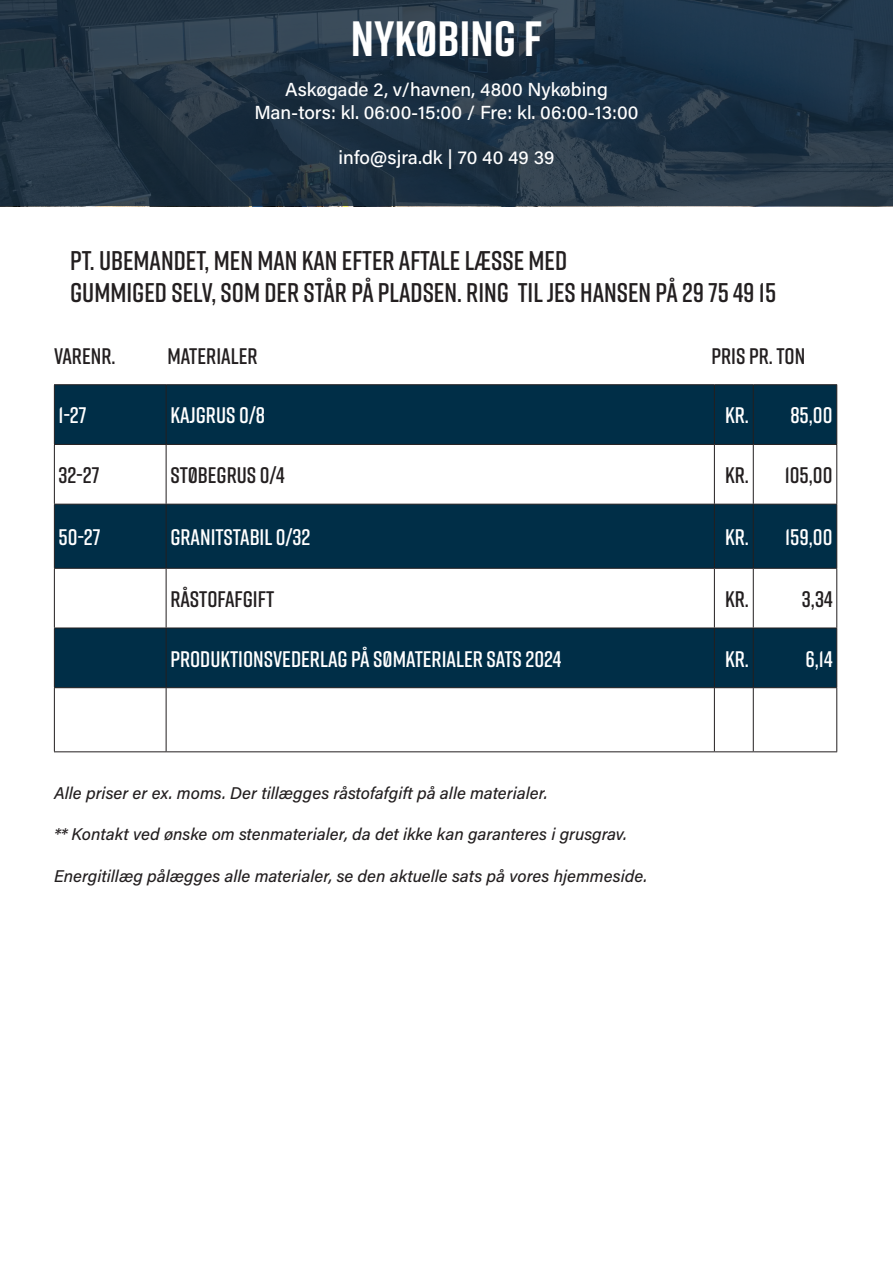
<style>
.page{position:relative;width:893px;height:1263px;background:#fff}
.page>*{position:absolute;margin:0;border:0;box-sizing:border-box;transform-origin:0 0}
.t1{font:700 49.5px "Rift";color:#fff}
.t2{font:600 27px "Rift";color:#231f20}
.Bodystyle{font:600 22.5px "Rift";color:#231f20}
.Paragraph_Style_1{font:600 22.5px "Rift";color:#fff}
.Bodystyle-2{font:600 22.5px "Rift";color:#fff}
.t3{font:500 18.9px "Acumin Pro";color:#fff}
.t4{font:italic 500 16.95px "Acumin Pro";color:#231f20}
</style>
<div class="page">
<svg style="left:0;top:0;width:893px;height:206px;background:#213546"></svg>
<svg style="left:55px;top:385px;width:781px;height:302px;fill:#002e47"></svg>
<hr style="left:166px;top:385px;width:1px;height:59px;background:#231f20">
<hr style="left:714px;top:385px;width:1px;height:59px;background:#231f20">
<hr style="left:753px;top:385px;width:1px;height:59px;background:#231f20">
<hr style="left:54px;top:444px;width:112px;height:1px;background:#231f20">
<hr style="left:166px;top:444px;width:548px;height:1px;background:#231f20">
<hr style="left:166px;top:445px;width:1px;height:59px;background:#231f20">
<hr style="left:714px;top:444px;width:39px;height:1px;background:#231f20">
<hr style="left:714px;top:445px;width:1px;height:59px;background:#231f20">
<hr style="left:753px;top:444px;width:84px;height:1px;background:#231f20">
<hr style="left:753px;top:445px;width:1px;height:59px;background:#231f20">
<hr style="left:54px;top:504px;width:112px;height:1px;background:#231f20">
<hr style="left:166px;top:504px;width:548px;height:1px;background:#231f20">
<hr style="left:166px;top:504px;width:1px;height:64px;background:#231f20">
<hr style="left:714px;top:504px;width:39px;height:1px;background:#231f20">
<hr style="left:714px;top:504px;width:1px;height:64px;background:#231f20">
<hr style="left:753px;top:504px;width:84px;height:1px;background:#231f20">
<hr style="left:753px;top:504px;width:1px;height:64px;background:#231f20">
<hr style="left:54px;top:568px;width:112px;height:1px;background:#231f20">
<hr style="left:166px;top:568px;width:548px;height:1px;background:#231f20">
<hr style="left:166px;top:569px;width:1px;height:59px;background:#231f20">
<hr style="left:714px;top:568px;width:39px;height:1px;background:#231f20">
<hr style="left:714px;top:569px;width:1px;height:59px;background:#231f20">
<hr style="left:753px;top:568px;width:84px;height:1px;background:#231f20">
<hr style="left:753px;top:569px;width:1px;height:59px;background:#231f20">
<hr style="left:54px;top:628px;width:112px;height:1px;background:#231f20">
<hr style="left:166px;top:628px;width:548px;height:1px;background:#231f20">
<hr style="left:166px;top:628px;width:1px;height:59px;background:#231f20">
<hr style="left:714px;top:628px;width:39px;height:1px;background:#231f20">
<hr style="left:714px;top:628px;width:1px;height:59px;background:#231f20">
<hr style="left:753px;top:628px;width:84px;height:1px;background:#231f20">
<hr style="left:753px;top:628px;width:1px;height:59px;background:#231f20">
<hr style="left:54px;top:687px;width:112px;height:1px;background:#231f20">
<hr style="left:166px;top:687px;width:548px;height:1px;background:#231f20">
<hr style="left:166px;top:688px;width:1px;height:63px;background:#231f20">
<hr style="left:714px;top:687px;width:39px;height:1px;background:#231f20">
<hr style="left:714px;top:688px;width:1px;height:63px;background:#231f20">
<hr style="left:753px;top:687px;width:84px;height:1px;background:#231f20">
<hr style="left:753px;top:688px;width:1px;height:63px;background:#231f20">
<hr style="left:54px;top:751px;width:112px;height:1px;background:#231f20">
<hr style="left:166px;top:751px;width:548px;height:1px;background:#231f20">
<hr style="left:714px;top:751px;width:39px;height:1px;background:#231f20">
<hr style="left:753px;top:751px;width:84px;height:1px;background:#231f20">
<hr style="left:54px;top:384px;width:112px;height:1px;background:#231f20">
<hr style="left:54px;top:385px;width:1px;height:59px;background:#231f20">
<hr style="left:166px;top:384px;width:548px;height:1px;background:#231f20">
<hr style="left:714px;top:384px;width:39px;height:1px;background:#231f20">
<hr style="left:753px;top:384px;width:84px;height:1px;background:#231f20">
<hr style="left:836px;top:385px;width:1px;height:59px;background:#231f20">
<hr style="left:54px;top:445px;width:1px;height:59px;background:#231f20">
<hr style="left:836px;top:445px;width:1px;height:59px;background:#231f20">
<hr style="left:54px;top:504px;width:1px;height:64px;background:#231f20">
<hr style="left:836px;top:504px;width:1px;height:64px;background:#231f20">
<hr style="left:54px;top:569px;width:1px;height:59px;background:#231f20">
<hr style="left:836px;top:569px;width:1px;height:59px;background:#231f20">
<hr style="left:54px;top:628px;width:1px;height:59px;background:#231f20">
<hr style="left:836px;top:628px;width:1px;height:59px;background:#231f20">
<hr style="left:54px;top:688px;width:1px;height:63px;background:#231f20">
<hr style="left:836px;top:688px;width:1px;height:63px;background:#231f20">
<p class="t1" style="left:351px;top:3px;width:193px">Nykøbing F</p>
<p class="t3" style="left:285px;top:77px;width:324px">Askøgade 2, v/havnen, 4800 Nykøbing</p>
<p class="t3" style="left:254px;top:99px;width:386px">Man-tors: kl. 06:00-15:00 / Fre: kl. 06:00-13:00</p>
<p class="t3" style="left:339px;top:145px;width:217px">info@sjra.dk | 70 40 49 39</p>
<p class="t2" style="left:70px;top:241px;width:499px">PT. UBEMANDET, MEN MAN KAN EFTER AFTALE LÆSSE MED</p>
<p class="t2" style="left:70px;top:274px;width:707px">GUMMIGED SELV, SOM DER STÅR PÅ PLADSEN. RING TIL JES HANSEN PÅ 29 75 49 15</p>
<p class="Bodystyle" style="left:54px;top:340px;width:63px">VARENR.</p>
<p class="Bodystyle" style="left:167px;top:340px;width:92px">MATERIALER</p>
<p class="Bodystyle" style="left:711px;top:340px;width:95px">PRIS PR. TON</p>
<p class="Paragraph_Style_1" style="left:59px;top:399px;width:29px">1-27</p>
<p class="Paragraph_Style_1" style="left:170px;top:399px;width:96px">KAJGRUS 0/8</p>
<p class="Paragraph_Style_1" style="left:725px;top:399px;width:25px">KR.</p>
<p class="Paragraph_Style_1" style="left:790px;top:399px;width:44px">85,00</p>
<p class="Bodystyle" style="left:59px;top:459px;width:42px">32-27</p>
<p class="Bodystyle" style="left:170px;top:459px;width:116px">STØBEGRUS 0/4</p>
<p class="Bodystyle" style="left:725px;top:459px;width:25px">KR.</p>
<p class="Bodystyle" style="left:785px;top:459px;width:49px">105,00</p>
<p class="Paragraph_Style_1" style="left:59px;top:521px;width:43px">50-27</p>
<p class="Paragraph_Style_1" style="left:170px;top:521px;width:142px">GRANITSTABIL 0/32</p>
<p class="Paragraph_Style_1" style="left:725px;top:521px;width:25px">KR.</p>
<p class="Paragraph_Style_1" style="left:785px;top:521px;width:49px">159,00</p>
<p class="Bodystyle" style="left:170px;top:583px;width:105px">RÅSTOFAFGIFT</p>
<p class="Bodystyle" style="left:725px;top:583px;width:25px">KR.</p>
<p class="Bodystyle" style="left:802px;top:583px;width:32px">3,34</p>
<p class="Bodystyle-2" style="left:170px;top:643px;width:393px">PRODUKTIONSVEDERLAG PÅ SØMATERIALER SATS 2024</p>
<p class="Bodystyle-2" style="left:725px;top:643px;width:25px">KR.</p>
<p class="Bodystyle-2" style="left:805px;top:643px;width:29px">6,14</p>
<p class="t4" style="left:54px;top:781px;width:495px">Alle priser er ex. moms. Der tillægges råstofafgift på alle materialer.</p>
<p class="t4" style="left:54px;top:822px;width:574px">** Kontakt ved ønske om stenmaterialer, da det ikke kan garanteres i grusgrav.</p>
<p class="t4" style="left:54px;top:864px;width:595px">Energitillæg pålægges alle materialer, se den aktuelle sats på vores hjemmeside.</p>
</div>
